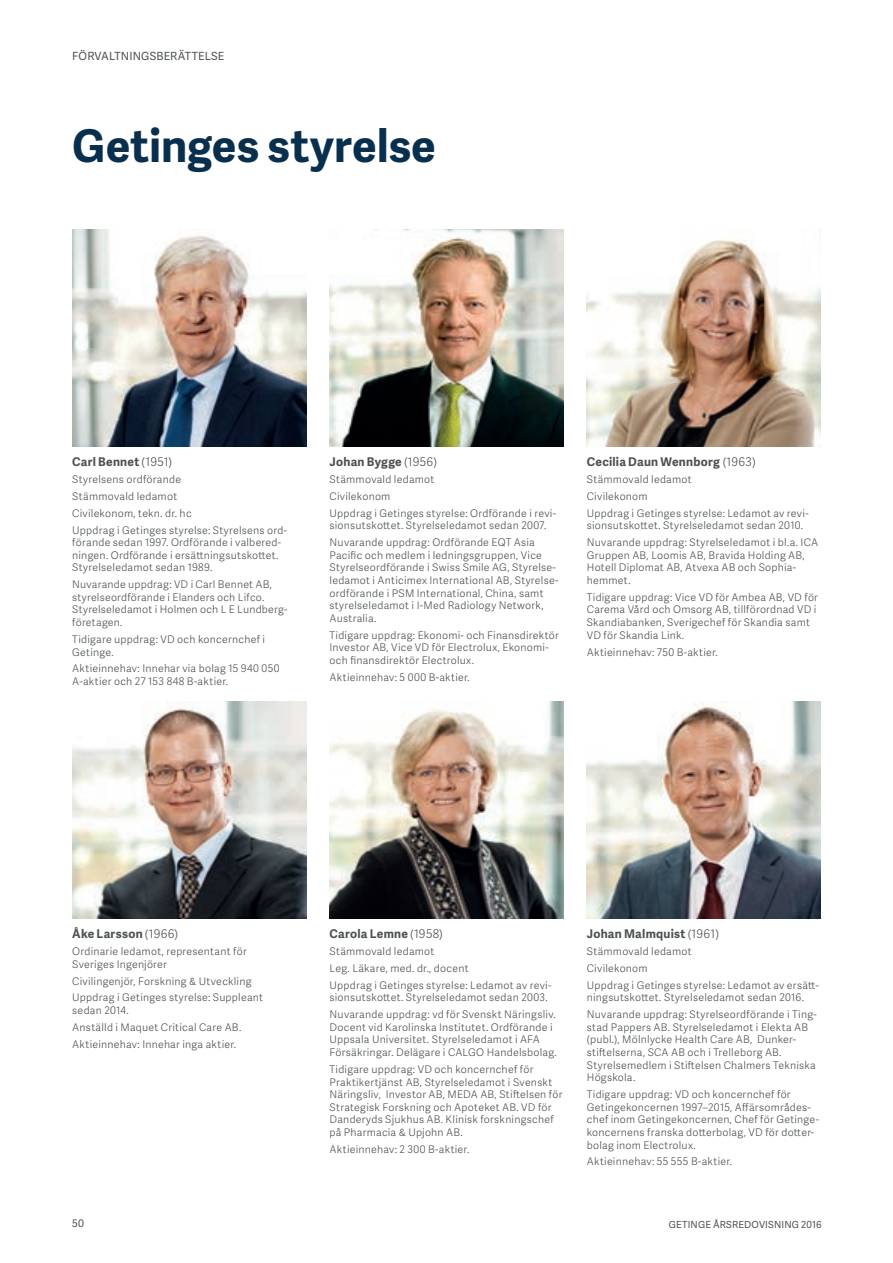
<style>
.page{position:relative;width:893px;height:1263px;background:#fff}
.page>*{position:absolute;margin:0;border:0;box-sizing:border-box;transform-origin:0 0}
.t1{font:700 45px "Adelle Sans";color:#092f4f}
.t2{font:700 12px "Adelle Sans";letter-spacing:.02em;color:#4c5153}
.t3{font:11.25px "Adelle Sans";letter-spacing:.015em;color:#4c5153}
.t4{font:10.5px/12.6px "Adelle Sans Lt";letter-spacing:.025em;color:#4c5153}
.t5{font:10.5px "Adelle Sans";color:#4c5153}
.t6{font:9.75px "Adelle Sans";letter-spacing:.02em;color:#4c5153}
.s1{font-family:"Adelle Sans Lt";font-weight:400}
</style>
<div class="page">
<img style="left:72px;top:230px;width:234px;height:216px">
<img style="left:330px;top:702px;width:233px;height:216px">
<img style="left:587px;top:230px;width:234px;height:216px">
<img style="left:587px;top:702px;width:234px;height:216px">
<img style="left:330px;top:230px;width:233px;height:216px">
<img style="left:72px;top:702px;width:234px;height:216px">
<p class="t3" style="left:72px;top:48px;width:154px">FÖRVALTNINGSBERÄTTELSE</p>
<h1 class="t1" style="left:72px;top:113px;width:365px">Getinges styrelse</h1>
<p class="t2" style="left:72px;top:453px;width:101px">Carl Bennet <span class="s1">(1951)</span></p>
<p class="t4" style="left:72px;top:471px;width:216px;line-height:16.8px">Styrelsens ordförande<br>Stämmovald ledamot<br>Civilekonom, tekn. dr. hc<br>Uppdrag i Getinges styrelse: Styrelsens ord-</p>
<p class="t4" style="left:72px;top:536px;width:211px">förande sedan 1997. Ordförande i valbered&shy;ningen. Ordförande i ersättningsutskottet.<br>Styrelseledamot sedan 1989.</p>
<p class="t4" style="left:72px;top:578px;width:216px">Nuvarande uppdrag: VD i Carl Bennet AB, styrelseordförande i Elanders och Lifco.<br>Styrelseledamot i Holmen och L E Lundberg&shy;företagen.</p>
<p class="t4" style="left:72px;top:632px;width:194px">Tidigare uppdrag: VD och koncernchef i<br>Getinge.</p>
<p class="t4" style="left:72px;top:662px;width:209px">Aktieinnehav: Innehar via bolag 15 940 050<br>A-aktier och 27 153 848 B-aktier.</p>
<p class="t2" style="left:330px;top:453px;width:109px">Johan Bygge <span class="s1">(1956)</span></p>
<p class="t4" style="left:330px;top:471px;width:228px;line-height:16.8px">Stämmovald ledamot<br>Civilekonom<br>Uppdrag i Getinges styrelse: Ordförande i revi-</p>
<p class="t4" style="left:330px;top:517px;width:218px;line-height:16.8px">sionsutskottet. Styrelseledamot sedan 2007.<br>Nuvarande uppdrag: Ordförande EQT Asia</p>
<p class="t4" style="left:330px;top:548px;width:230px">Pacific och medlem i ledningsgruppen, Vice Styrelseordförande i Swiss Smile AG, Styrelse&shy;ledamot i Anticimex International AB, Styrelse&shy;ordförande i PSM International, China, samt styrelseledamot i I-Med Radiology Network, Australia.</p>
<p class="t4" style="left:330px;top:628px;width:231px">Tidigare uppdrag: Ekonomi- och Finansdirektör<br>Investor AB, Vice VD för Electrolux, Ekonomi&shy;och finansdirektör Electrolux.</p>
<p class="t4" style="left:330px;top:670px;width:142px">Aktieinnehav: 5 000 B-aktier.</p>
<p class="t2" style="left:587px;top:453px;width:170px">Cecilia Daun Wennborg <span class="s1">(1963)</span></p>
<p class="t4" style="left:587px;top:471px;width:223px;line-height:16.8px">Stämmovald ledamot<br>Civilekonom<br>Uppdrag i Getinges styrelse: Ledamot av revi-</p>
<p class="t4" style="left:587px;top:517px;width:233px;line-height:16.8px">sionsutskottet. Styrelseledamot sedan 2010.<br>Nuvarande uppdrag: Styrelseledamot i bl.a. ICA</p>
<p class="t4" style="left:587px;top:548px;width:219px">Gruppen AB, Loomis AB, Bravida Holding AB,<br>Hotell Diplomat AB, Atvexa AB och Sophia&shy;hemmet.</p>
<p class="t4" style="left:587px;top:590px;width:233px">Tidigare uppdrag: Vice VD för Ambea AB, VD för Carema Vård och Omsorg AB, tillförordnad VD i Skandiabanken, Sverigechef för Skandia samt VD för Skandia Link.</p>
<p class="t4" style="left:587px;top:645px;width:132px">Aktieinnehav: 750 B-aktier.</p>
<p class="t2" style="left:72px;top:925px;width:107px">Åke Larsson <span class="s1">(1966)</span></p>
<p class="t4" style="left:72px;top:945px;width:176px">Ordinarie ledamot, representant för<br>Sveriges Ingenjörer</p>
<p class="t4" style="left:72px;top:972px;width:192px;line-height:16.8px">Civilingenjör, Forskning &amp; Utveckling<br>Uppdrag i Getinges styrelse: Suppleant</p>
<p class="t4" style="left:72px;top:1001px;width:170px;line-height:16.8px">sedan 2014.<br>Anställd i Maquet Critical Care AB.<br>Aktieinnehav: Innehar inga aktier.</p>
<p class="t2" style="left:330px;top:925px;width:115px">Carola Lemne <span class="s1">(1958)</span></p>
<p class="t4" style="left:330px;top:942px;width:223px;line-height:16.8px">Stämmovald ledamot<br>Leg. Läkare, med. dr., docent<br>Uppdrag i Getinges styrelse: Ledamot av revi-</p>
<p class="t4" style="left:330px;top:989px;width:228px;line-height:16.8px">sionsutskottet. Styrelseledamot sedan 2003.<br>Nuvarande uppdrag: vd för Svenskt Näringsliv.</p>
<p class="t4" style="left:330px;top:1020px;width:229px">Docent vid Karolinska Institutet. Ordförande i<br>Uppsala Universitet. Styrelseledamot i AFA<br>Försäkringar. Delägare i CALGO Handelsbolag.</p>
<p class="t4" style="left:330px;top:1062px;width:234px">Tidigare uppdrag: VD och koncernchef för Praktikertjänst AB, Styrelseledamot i Svenskt Näringsliv, Investor AB, MEDA AB, Stiftelsen för Strategisk Forskning och Apoteket AB. VD för Danderyds Sjukhus AB. Klinisk forskningschef på Pharmacia &amp; Upjohn AB.</p>
<p class="t4" style="left:330px;top:1142px;width:141px">Aktieinnehav: 2 300 B-aktier.</p>
<p class="t2" style="left:587px;top:925px;width:134px">Johan Malmquist <span class="s1">(1961)</span></p>
<p class="t4" style="left:587px;top:942px;width:233px;line-height:16.8px">Stämmovald ledamot<br>Civilekonom<br>Uppdrag i Getinges styrelse: Ledamot av ersätt-</p>
<p class="t4" style="left:587px;top:989px;width:231px;line-height:16.8px">ningsutskottet. Styrelseledamot sedan 2016.<br>Nuvarande uppdrag: Styrelseordförande i Ting-</p>
<p class="t4" style="left:587px;top:1020px;width:230px">stad Pappers AB. Styrelseledamot i Elekta AB (publ.), Mölnlycke Health Care AB, Dunker&shy;stiftelserna, SCA AB och i Trelleborg AB.<br>Styrelsemedlem i Stiftelsen Chalmers Tekniska Högskola.</p>
<p class="t4" style="left:587px;top:1088px;width:234px">Tidigare uppdrag: VD och koncernchef för Getingekoncernen 1997–2015, Affärsområdes&shy;chef inom Getingekoncernen, Chef för Getinge&shy;koncernens franska dotterbolag, VD för dotter&shy;bolag inom Electrolux.</p>
<p class="t4" style="left:587px;top:1155px;width:147px">Aktieinnehav: 55 555 B-aktier.</p>
<p class="t5" style="left:72px;top:1216px;width:13px">50</p>
<p class="t6" style="left:669px;top:1217px;width:154px">GETINGE ÅRSREDOVISNING 2016</p>
</div>
